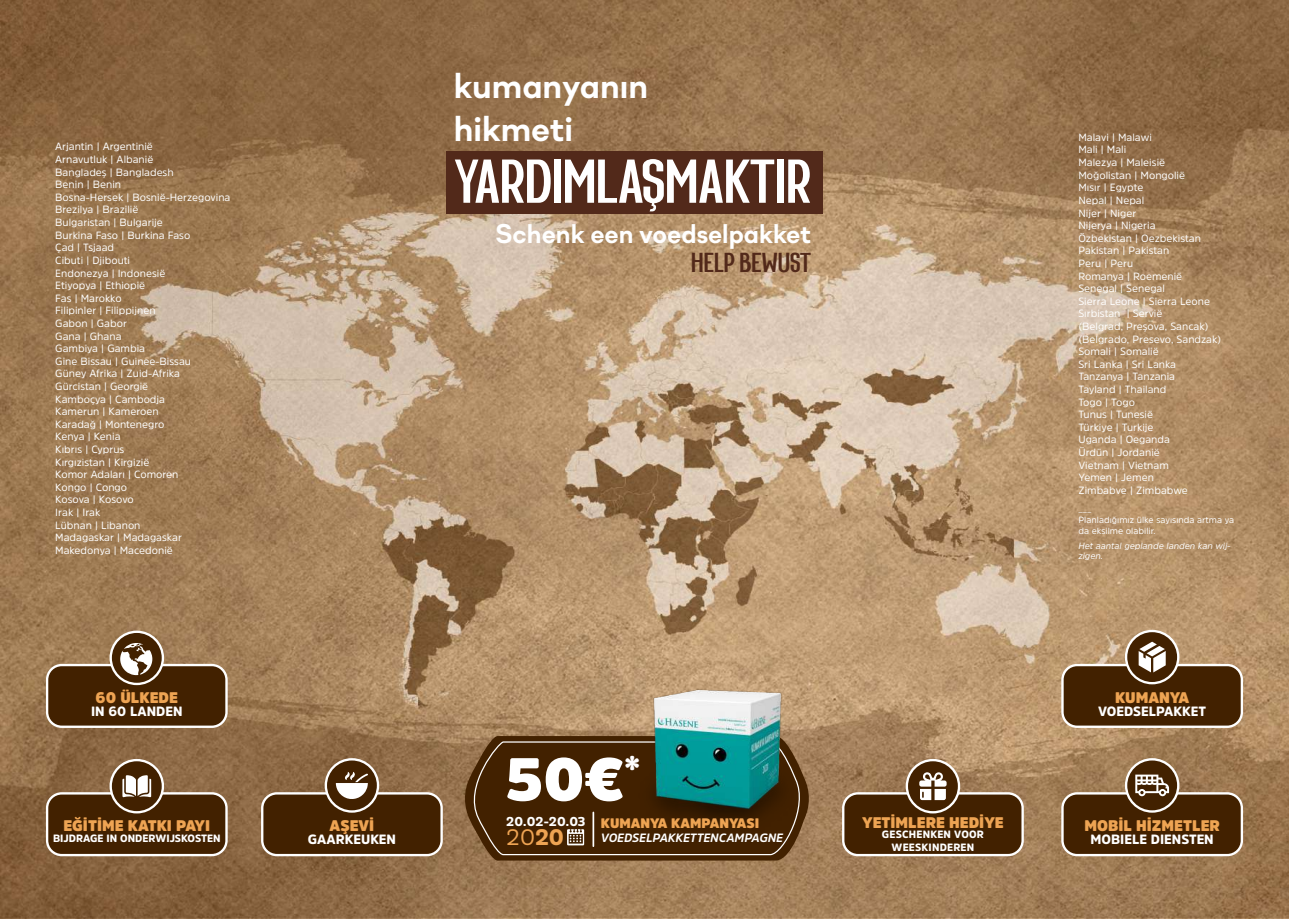
<style>
.page{position:relative;width:1289px;height:919px;background:#fff}
.page>*{position:absolute;margin:0;border:0;box-sizing:border-box;transform-origin:0 0}
.t1{font:900 60px "Amsi Pro";color:#fff}
.t2{font:54px "Woodchuck";letter-spacing:-.005em;color:#fff}
.t3{font:700 36px/43.2px "Soin Sans Neue";color:#fff}
.t4{font:700 27px "Soin Sans Neue";color:#fff}
.t5{font:24px "Woodchuck";letter-spacing:-.005em;color:#52291a}
.t6{font:22.2px "Amsi Pro";color:#eea453}
.t7{font:900 15.3px "Amsi Pro";color:#eea453}
.t8{font:900 13.65px "Amsi Pro";color:#eea453}
.t9{font:900 13.35px "Amsi Pro";color:#fff}
.t10{font:900 12.75px "Amsi Pro";letter-spacing:.005em;color:#fff}
.t11{font:italic 700 12px "Amsi Pro";color:#fff}
.t12{font:10.5px/12.6px "Amsi Pro";color:#fff}
.t13{font:900 10.5px/12.6px "Amsi Pro";letter-spacing:.005em;color:#fff;text-align:center}
.t14{font:9px/10.8px "Amsi Pro";color:#fff}
.t15{font:italic 9px/10.8px "Amsi Pro";color:#fff}
.s1{font-weight:900}
</style>
<div class="page">
<img style="left:0;top:0;width:1288px;height:918px">
<div style="left:446px;top:151px;width:376px;height:63px;background:#52291a"></div>
<div style="left:47px;top:665px;width:179px;height:61px;background:#422100;border-radius:15px"></div>
<div style="left:46px;top:663px;width:182px;height:64px;border:2px solid #fff;border-radius:15px"></div>
<svg style="left:111px;top:631px;width:52px;height:53px"></svg>
<div style="left:109px;top:630px;width:55px;height:55px;border:2px solid #fff;border-radius:50%"></div>
<svg style="left:120px;top:643px;width:32px;height:32px"></svg>
<div style="left:47px;top:793px;width:179px;height:62px;background:#422100;border-radius:15px"></div>
<div style="left:46px;top:792px;width:182px;height:64px;border:2px solid #fff;border-radius:15px"></div>
<div style="left:111px;top:760px;width:52px;height:52px;background:#422100;border-radius:50%"></div>
<div style="left:109px;top:758px;width:55px;height:55px;border:2px solid #fff;border-radius:50%"></div>
<svg style="left:122px;top:775px;width:29px;height:22px"></svg>
<div style="left:262px;top:793px;width:179px;height:62px;background:#422100;border-radius:15px"></div>
<div style="left:261px;top:792px;width:182px;height:64px;border:2px solid #fff;border-radius:15px"></div>
<div style="left:326px;top:759px;width:52px;height:52px;background:#422100;border-radius:50%"></div>
<div style="left:325px;top:758px;width:54px;height:54px;border:2px solid #fff;border-radius:50%"></div>
<svg style="left:336px;top:772px;width:32px;height:27px"></svg>
<div style="left:1062px;top:665px;width:179px;height:61px;background:#422100;border-radius:15px"></div>
<div style="left:1061px;top:663px;width:181px;height:64px;border:2px solid #fff;border-radius:15px"></div>
<svg style="left:1126px;top:631px;width:52px;height:52px"></svg>
<div style="left:1124px;top:629px;width:55px;height:55px;border:2px solid #fff;border-radius:50%"></div>
<svg style="left:1138px;top:641px;width:27px;height:31px"></svg>
<div style="left:843px;top:793px;width:179px;height:62px;background:#422100;border-radius:15px"></div>
<div style="left:842px;top:792px;width:181px;height:64px;border:2px solid #fff;border-radius:15px"></div>
<svg style="left:906px;top:760px;width:53px;height:52px"></svg>
<div style="left:905px;top:758px;width:55px;height:55px;border:2px solid #fff;border-radius:50%"></div>
<svg style="left:919px;top:772px;width:27px;height:28px"></svg>
<div style="left:1062px;top:793px;width:179px;height:62px;background:#422100;border-radius:15px"></div>
<div style="left:1061px;top:792px;width:181px;height:64px;border:2px solid #fff;border-radius:15px"></div>
<div style="left:1126px;top:759px;width:52px;height:52px;background:#422100;border-radius:50%"></div>
<div style="left:1124px;top:758px;width:55px;height:54px;border:2px solid #fff;border-radius:50%"></div>
<svg style="left:1135px;top:774px;width:33px;height:22px"></svg>
<img style="left:632px;top:671px;width:178px;height:65px">
<svg style="left:462px;top:736px;width:348px;height:124px;background:#414026"></svg>
<h3 class="t3" style="left:453px;top:63px;width:196px">kumanyanın hikmeti</h3>
<h2 class="t2" style="left:453px;top:150px;width:359px">YARDIMLAŞMAKTIR</h2>
<h3 class="t4" style="left:495px;top:215px;width:317px">Schenk een voedselpakket</h3>
<h3 class="t5" style="left:691px;top:248px;width:121px">HELP BEWUST</h3>
<p class="t12" style="left:55px;top:140px;width:177px">Arjantin | Argentinië<br>Arnavutluk | Albanië<br>Bangladeş | Bangladesh<br>Benin | Benin<br>Bosna-Hersek | Bosnië-Herzegovina<br>Brezilya | Brazilië<br>Bulgaristan | Bulgarije<br>Burkina Faso | Burkina Faso<br>Çad | Tsjaad<br>Cibuti | Djibouti<br>Endonezya | Indonesië<br>Etiyopya | Ethiopië<br>Fas | Marokko<br>Filipinler | Filippijnen<br>Gabon | Gabor<br>Gana | Ghana<br>Gambiya | Gambia<br>Gine Bissau | Guinee-Bissau<br>Güney Afrika | Zuid-Afrika<br>Gürcistan | Georgië<br>Kamboçya | Cambodja<br>Kamerun | Kameroen<br>Karadağ | Montenegro<br>Kenya | Kenia<br>Kıbrıs | Cyprus<br>Kırgızistan | Kirgizië<br>Komor Adaları | Comoren<br>Kongo | Congo<br>Kosova | Kosovo<br>Irak | Irak<br>Lübnan | Libanon<br>Madagaskar | Madagaskar<br>Makedonya | Macedonië</p>
<p class="t12" style="left:1078px;top:131px;width:144px">Malavi | Malawi<br>Mali | Mali<br>Malezya | Maleisië<br>Moğolistan | Mongolië<br>Mısır | Egypte<br>Nepal | Nepal<br>Nijer | Niger<br>Nijerya | Nigeria<br>Özbekistan | Oezbekistan<br>Pakistan | Pakistan<br>Peru | Peru<br>Romanya | Roemenië<br>Senegal | Senegal<br>Sierra Leone | Sierra Leone<br>Sırbistan | Servië<br>(Belgrad, Preşova, Sancak) (Belgrado, Presevo, Sandzak)<br>Somali | Somalië<br>Sri Lanka | Sri Lanka<br>Tanzanya | Tanzania<br>Tayland | Thailand<br>Togo | Togo<br>Tunus | Tunesië<br>Türkiye | Turkije<br>Uganda | Oeganda<br>Ürdün | Jordanië<br>Vietnam | Vietnam<br>Yemen | Jemen<br>Zimbabve | Zimbabwe</p>
<p class="t14" style="left:1078px;top:503px;width:157px">___<br>Planladığımız ülke sayısında artma ya da eksilme olabilir.</p>
<p class="t15" style="left:1078px;top:539px;width:154px">Het aantal geplande landen kan wij&shy;zigen.</p>
<h3 class="t7" style="left:96px;top:686px;width:84px">60 ÜLKEDE</h3>
<p class="t9" style="left:91px;top:701px;width:93px">IN 60 LANDEN</p>
<h3 class="t7" style="left:64px;top:815px;width:148px">EĞİTİME KATKI PAYI</h3>
<p class="t13" style="left:53px;top:831px;width:169px">BIJDRAGE IN ONDERWIJSKOSTEN</p>
<h3 class="t7" style="left:329px;top:815px;width:46px">AŞEVİ</h3>
<p class="t9" style="left:308px;top:830px;width:90px">GAARKEUKEN</p>
<h1 class="t1" style="left:505px;top:737px;width:136px">50€<sup>*</sup></h1>
<p class="t10" style="left:506px;top:812px;width:81px">20.02-20.03</p>
<h3 class="t6" style="left:506px;top:822px;width:59px">20<span class="s1">20</span></h3>
<h3 class="t8" style="left:601px;top:813px;width:160px">KUMANYA KAMPANYASI</h3>
<p class="t11" style="left:601px;top:829px;width:184px">VOEDSELPAKKETTENCAMPAGNE</p>
<h3 class="t7" style="left:862px;top:811px;width:143px">YETİMLERE HEDİYE</h3>
<p class="t13" style="left:882px;top:828px;width:103px">GESCHENKEN VOOR<br>WEESKINDEREN</p>
<h3 class="t7" style="left:1114px;top:686px;width:76px">KUMANYA</h3>
<p class="t9" style="left:1098px;top:701px;width:109px">VOEDSELPAKKET</p>
<h3 class="t7" style="left:1084px;top:814px;width:137px">MOBİL HİZMETLER</h3>
<p class="t9" style="left:1090px;top:830px;width:125px">MOBIELE DIENSTEN</p>
</div>
